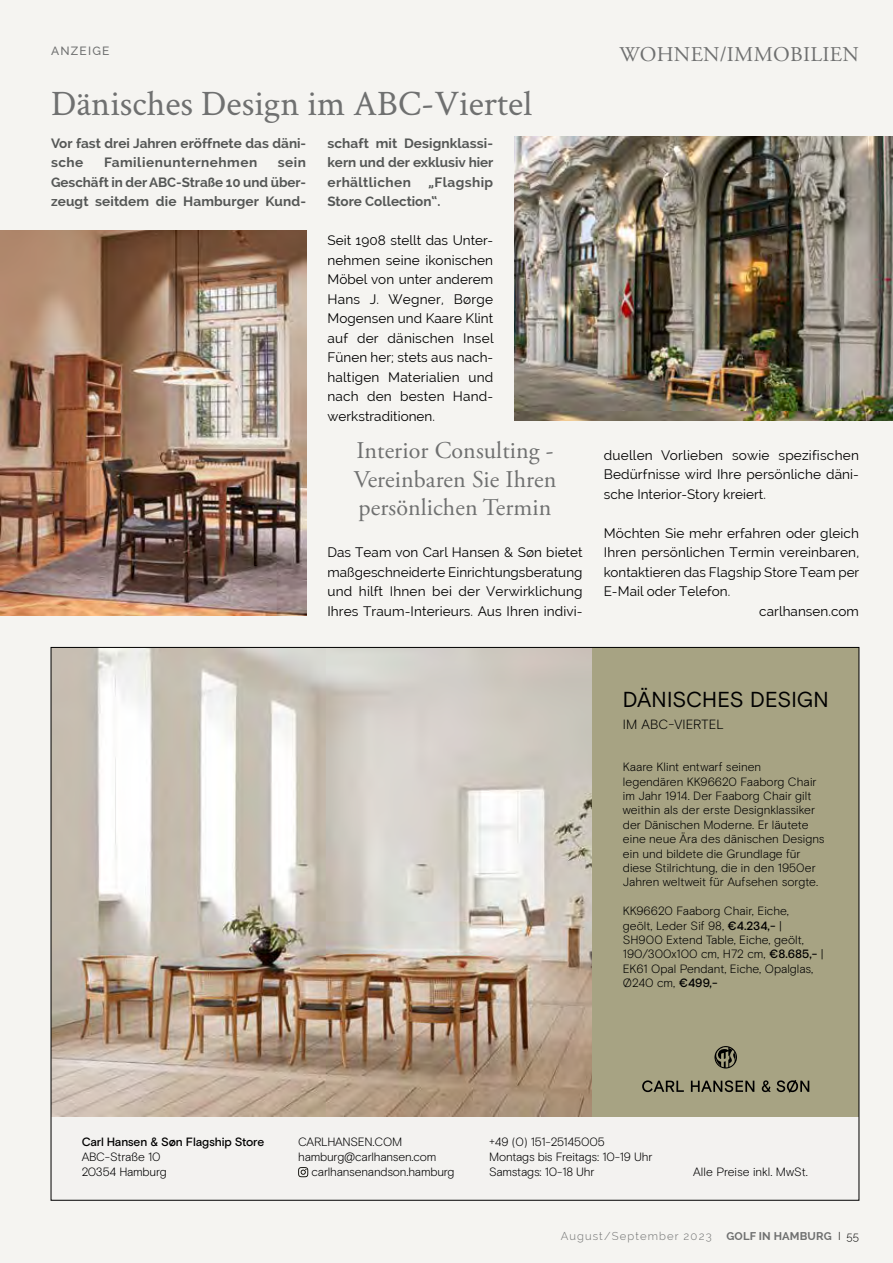
<style>
.page{position:relative;width:893px;height:1263px;background:#f5f4f1}
.page>*{position:absolute;margin:0;border:0;box-sizing:border-box;transform-origin:0 0}
.t1{font:36px "Crimson";color:#6f7070}
.t2{font:24px/28.8px "Adobe Garamond Pro";letter-spacing:.005em;color:#6f7070;text-align:justify}
.t3{font:21.6px "Basis Grotesque Pro";color:#000}
.t4{font:21px "Adobe Garamond Pro";letter-spacing:.015em;color:#6f7070}
.t5{font:13.5px/19.5px "Raleway";letter-spacing:.005em;color:#000;text-align:justify}
.t6{font:700 13.5px/19.5px "Raleway";color:#555756}
.t7{font:700 13.5px "Raleway";letter-spacing:.035em;color:#555756}
.t8{font:300 13.35px "Basis Grotesque Pro";letter-spacing:.005em;color:#000}
.t9{font:300 12px/14.4px "Basis Grotesque Pro";letter-spacing:-.005em;color:#000}
.t10{font:500 12px "Basis Grotesque Pro";letter-spacing:-.015em;color:#000}
.t11{font:300 12px "Basis Grotesque Pro";letter-spacing:-.025em;color:#000}
.t12{font:500 12px "Raleway";letter-spacing:.1em;color:#6f7070}
.t13{font:300 11.25px "Raleway";letter-spacing:.1em;color:#6f7070}
.t14{font:700 11.25px "Raleway";letter-spacing:.01em;color:#6f7070}
.s1{font-weight:500}
.s2{font-weight:300;color:#000}
</style>
<div class="page">
<img style="left:53px;top:649px;width:539px;height:468px">
<div style="left:592px;top:647px;width:267px;height:470px;background:#a7a383"></div>
<svg style="left:298px;top:1167px;width:10px;height:10px"></svg>
<svg style="left:642px;top:1080px;width:167px;height:13px"></svg>
<svg style="left:714px;top:1046px;width:23px;height:22px"></svg>
<img style="left:0;top:230px;width:306px;height:386px">
<img style="left:514px;top:136px;width:379px;height:285px">
<p class="t12" style="left:51px;top:44px;width:60px">ANZEIGE</p>
<h3 class="t4" style="left:620px;top:41px;width:241px">WOHNEN/IMMOBILIEN</h3>
<h1 class="t1" style="left:51px;top:78px;width:483px">Dänisches Design im ABC-Viertel</h1>
<p class="t6" style="left:51px;top:133px;width:257px">Vor fast drei Jahren eröffnete das däni&shy;sche</p>
<p class="t6" style="left:51px;top:153px;width:257px;text-align:justify;text-indent:227px">sein Geschäft in der ABC-Straße 10 und über&shy;zeugt seitdem die Hamburger Kund-</p>
<p class="t7" style="left:104px;top:155px;width:155px">Familienunternehmen</p>
<p class="t6" style="left:327px;top:133px;width:168px;text-align:justify">schaft mit Designklassi&shy;kern und der exklusiv hier erhältlichen</p>
<p class="t6" style="left:327px;top:172px;width:167px;text-indent:101px">„Flagship<br>Store Collection“.</p>
<p class="t5" style="left:327px;top:231px;width:168px">Seit 1908 stellt das Unter&shy;nehmen seine ikonischen Möbel von unter anderem Hans J. Wegner, Børge Mogensen und Kaare Klint auf der dänischen Insel Fünen her; stets aus nach&shy;haltigen Materialien und nach den besten Hand&shy;werkstraditionen.</p>
<h2 class="t2" style="left:354px;top:437px;width:204px">Interior Consulting - Vereinbaren Sie Ihren persönlichen Termin</h2>
<p class="t5" style="left:327px;top:543px;width:257px">Das Team von Carl Hansen &amp; Søn bietet maßgeschneiderte Einrichtungsberatung und hilft Ihnen bei der Verwirklichung Ihres Traum-Interieurs. Aus Ihren indivi-</p>
<p class="t5" style="left:604px;top:445px;width:257px">duellen Vorlieben sowie spezifischen Bedürfnisse wird Ihre persönliche däni&shy;sche Interior-Story kreiert.</p>
<p class="t5" style="left:604px;top:523px;width:257px">Möchten Sie mehr erfahren oder gleich</p>
<p class="t5" style="left:604px;top:543px;width:257px">Ihren persönlichen Termin vereinbaren,</p>
<p class="t5" style="left:604px;top:562px;width:257px">kontaktieren das Flagship Store Team per</p>
<p class="t5" style="left:604px;top:582px;width:128px">E-Mail oder Telefon.</p>
<p class="t5" style="left:759px;top:601px;width:101px">carlhansen.com</p>
<h3 class="t3" style="left:623px;top:687px;width:207px">DÄNISCHES DESIGN</h3>
<p class="t8" style="left:623px;top:716px;width:103px">IM ABC-VIERTEL</p>
<p class="t9" style="left:623px;top:760px;width:203px">Kaare Klint entwarf seinen legendären KK96620 Faaborg Chair im Jahr 1914. Der Faaborg Chair gilt weithin als der erste Designklassiker der Dänischen Moderne. Er läutete eine neue Ära des dänischen Designs ein und bildete die Grundlage für diese Stilrichtung, die in den 1950er Jahren weltweit für Aufsehen sorgte.</p>
<p class="t9" style="left:623px;top:904px;width:202px">KK96620 Faaborg Chair, Eiche,<br>geölt, Leder Sif 98, <span class="s1">€4.234,-</span> |<br>SH900 Extend Table, Eiche, geölt,<br>190/300x100 cm, H72 cm, <span class="s1">€8.685,-</span> |<br>EK61 Opal Pendant, Eiche, Opalglas,<br>Ø240 cm, <span class="s1">€499,-</span></p>
<p class="t10" style="left:82px;top:1135px;width:184px">Carl Hansen &amp; Søn Flagship Store</p>
<p class="t9" style="left:82px;top:1150px;width:87px;line-height:15px">ABC-Straße 10<br>20354 Hamburg</p>
<p class="t11" style="left:298px;top:1135px;width:106px">CARLHANSEN.COM</p>
<p class="t9" style="left:298px;top:1150px;width:140px">hamburg@carlhansen.com</p>
<p class="t9" style="left:312px;top:1165px;width:144px">carlhansenandson.hamburg</p>
<p class="t9" style="left:489px;top:1134px;width:165px;line-height:15px">+49 (0) 151-25145005<br>Montags bis Freitags: 10-19 Uhr<br>Samstags: 10-18 Uhr</p>
<p class="t9" style="left:693px;top:1165px;width:116px">Alle Preise inkl. MwSt.</p>
<p class="t13" style="left:561px;top:1229px;width:152px">August/September 2023</p>
<p class="t14" style="left:726px;top:1229px;width:134px">GOLF IN HAMBURG <span class="s2">I 55</span></p>
</div>
